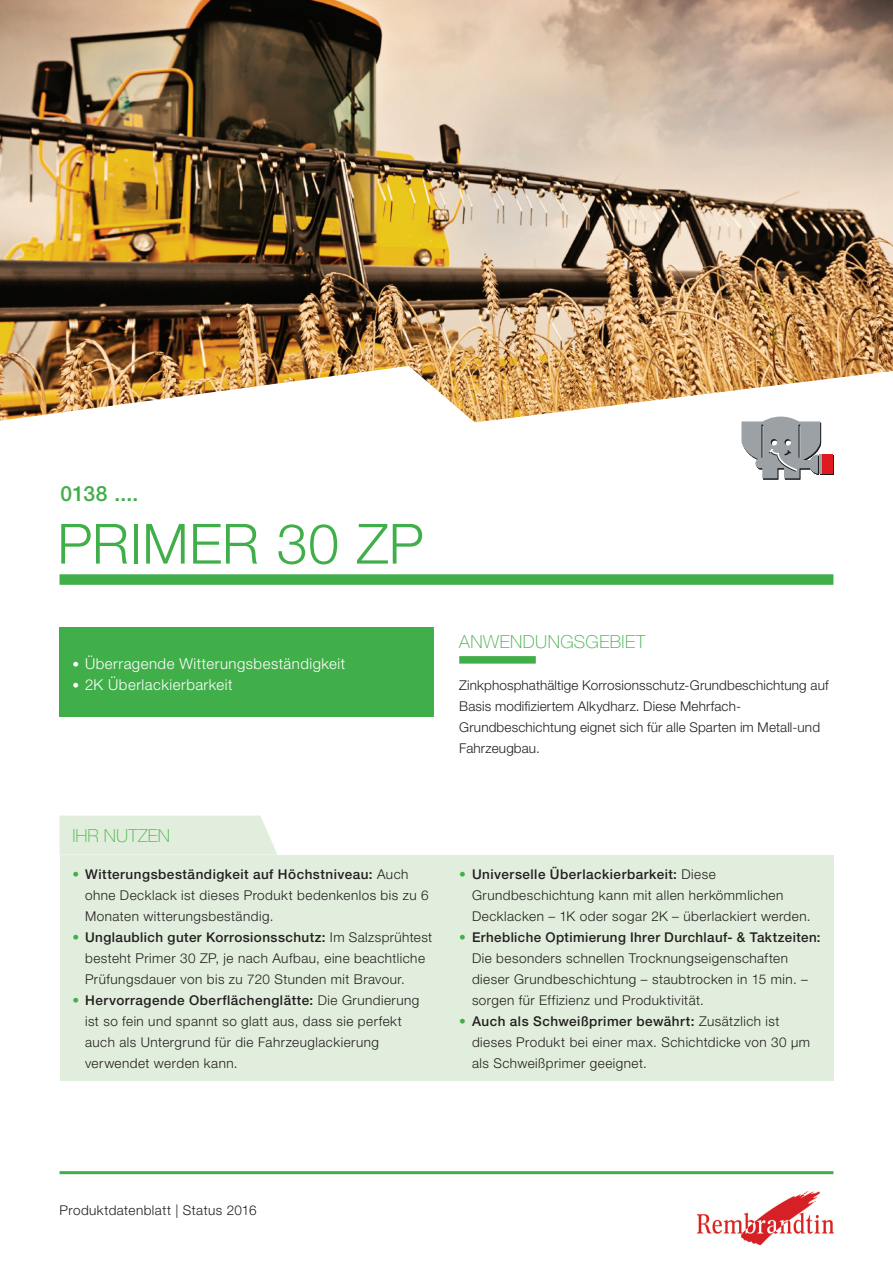
<style>
.page{position:relative;width:893px;height:1263px;background:#fff}
.page>*{position:absolute;margin:0;border:0;box-sizing:border-box;transform-origin:0 0}
.t1{font:300 55.5px "Helvetica Neue LT Pro";letter-spacing:.005em;color:#40ae49}
.t2{font:500 21px "Helvetica Neue LT Pro";color:#40ae49}
.t3{font:100 18px "Helvetica Neue LT Pro";letter-spacing:.025em;color:#40ae49}
.t4{font:100 18px "Helvetica Neue LT Pro";color:#4cb848}
.t5{font:300 15px "Helvetica Neue LT Pro";letter-spacing:.03em;color:#fff}
.t6{font:300 13.5px/21px "Helvetica Neue LT Pro";letter-spacing:.035em;color:#231f20}
.t7{font:300 13.5px/21px "Helvetica Neue LT Pro";letter-spacing:.01em;color:#231f20}
.s1{font-size:13.5px}
.s2{font-weight:100;color:#40ae49}
.s3{font-weight:500}
</style>
<div class="page">
<hr style="left:60px;top:1171px;width:773px;height:3px;background:#40ae49">
<img style="left:697px;top:1192px;width:136px;height:52px">
<div style="left:60px;top:574px;width:773px;height:11px;background:#40ae49"></div>
<div style="left:60px;top:627px;width:374px;height:89px;background:#40ae49"></div>
<div style="left:60px;top:816px;width:217px;height:39px;background:#e1eedd"></div>
<div style="left:60px;top:855px;width:773px;height:225px;background:#e1eedd"></div>
<svg style="left:823px;top:455px;width:10px;height:20px"></svg>
<hr style="left:820px;top:455px;width:2px;height:20px;background:#1a1a1e">
<svg style="left:741px;top:422px;width:80px;height:58px"></svg>
<div style="left:822px;top:454px;width:10px;height:20px;background:#de1920"></div>
<hr style="left:819px;top:454px;width:2px;height:20px;background:#9ba1a4">
<img style="left:0;top:0;width:893px;height:422px">
<div style="left:459px;top:656px;width:77px;height:8px;background:#40ae49"></div>
<h2 class="t2" style="left:61px;top:481px;width:79px">0138 ....</h2>
<h1 class="t1" style="left:57px;top:510px;width:368px">PRIMER 30 ZP</h1>
<p class="t5" style="left:72px;top:654px;width:274px"><span class="s1">•</span> Überragende Witterungsbeständigkeit</p>
<p class="t5" style="left:72px;top:675px;width:162px"><span class="s1">•</span> 2K Überlackierbarkeit</p>
<h3 class="t3" style="left:459px;top:630px;width:172px">ANWEN DUNGSGEBIET</h3>
<p class="t7" style="left:459px;top:674px;width:371px">Zinkphosphathältige Korrosionsschutz-Grundbeschichtung auf Basis modifiziertem Alkydharz. Diese Mehrfach-Grundbeschichtung eignet sich für alle Sparten im Metall-und Fahrzeugbau.</p>
<h3 class="t4" style="left:72px;top:824px;width:99px">IHR NUTZEN</h3>
<p class="t6" style="left:85px;top:863px;width:345px;text-indent:-13px"><span class="s2">•</span> <span class="s3">Witterungsbeständigkeit auf Höchstniveau:</span> Auch ohne Decklack ist dieses Produkt bedenkenlos bis zu 6<br>Monaten witterungsbeständig.</p>
<p class="t6" style="left:85px;top:926px;width:349px;text-indent:-13px"><span class="s2">•</span> <span class="s3">Unglaublich guter Korrosionsschutz:</span> Im Salzsprühtest besteht Primer 30 ZP, je nach Aufbau, eine beachtliche<br>Prüfungsdauer von bis zu 720 Stunden mit Bravour.</p>
<p class="t6" style="left:85px;top:989px;width:336px;text-indent:-13px"><span class="s2">•</span> <span class="s3">Hervorragende Oberflächenglätte:</span> Die Grundierung ist so fein und spannt so glatt aus, dass sie perfekt auch als Untergrund für die Fahrzeuglackierung verwendet werden kann.</p>
<p class="t6" style="left:472px;top:863px;width:340px;text-indent:-13px"><span class="s2">•</span> <span class="s3">Universelle Überlackierbarkeit:</span> Diese<br>Grundbeschichtung kann mit allen herkömmlichen<br>Decklacken – 1K oder sogar 2K – überlackiert werden.</p>
<p class="t6" style="left:472px;top:926px;width:350px;text-indent:-13px"><span class="s2">•</span> <span class="s3">Erhebliche Optimierung Ihrer Durchlauf- &amp; Taktzeiten:<br></span>Die besonders schnellen Trocknungseigenschaften dieser Grundbeschichtung – staubtrocken in 15 min. – sorgen für Effizienz und Produktivität.</p>
<p class="t6" style="left:472px;top:1010px;width:340px;text-indent:-13px"><span class="s2">•</span> <span class="s3">Auch als Schweißprimer bewährt:</span> Zusätzlich ist dieses Produkt bei einer max. Schichtdicke von 30 µm als Schweißprimer geeignet.</p>
<p class="t6" style="left:60px;top:1199px;width:198px">Produktdatenblatt | Status 2016</p>
</div>
